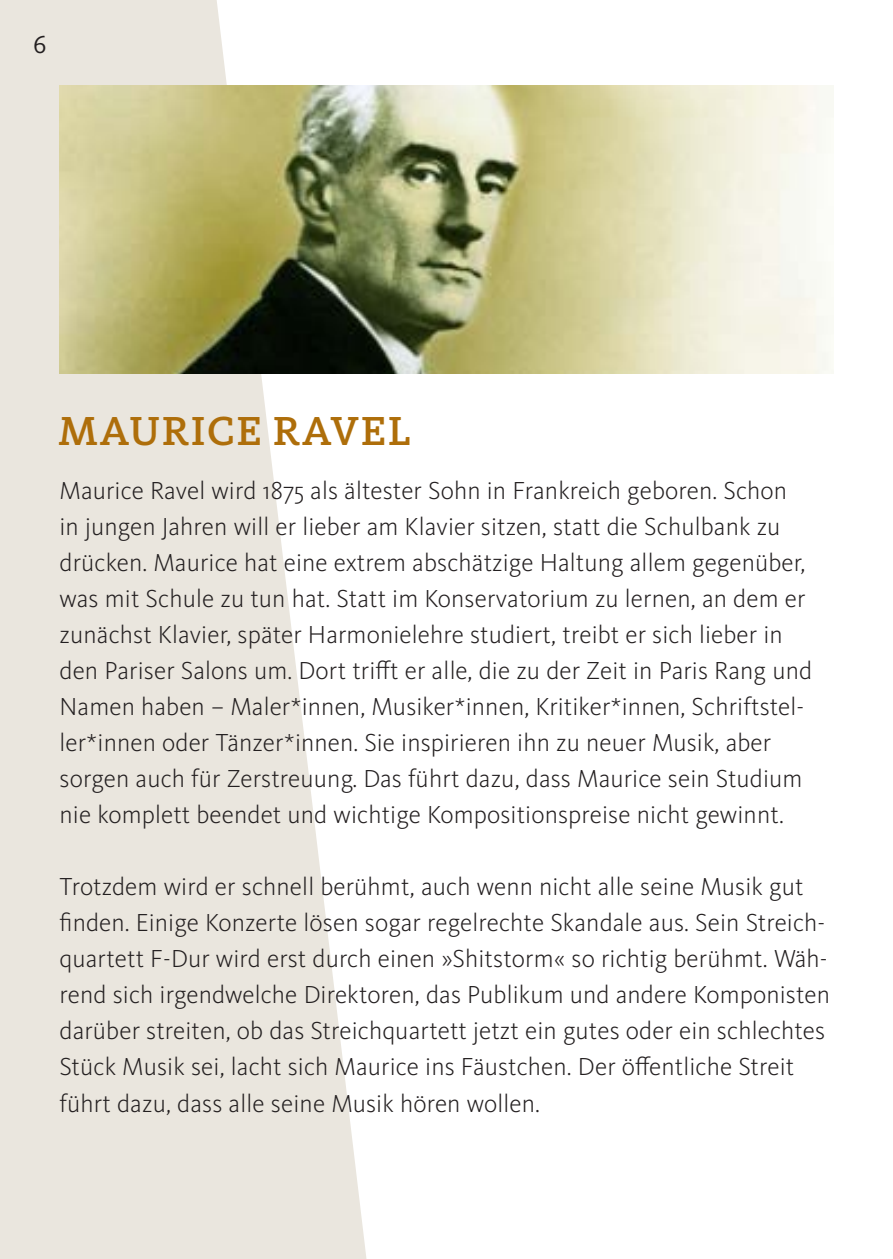
<style>
.page{position:relative;width:893px;height:1259px;background:#fff}
.page>*{position:absolute;margin:0;border:0;box-sizing:border-box;transform-origin:0 0}
.t1{font:500 42px "WDR Slab";letter-spacing:.05em;color:#ae6e0a}
.t2{font:300 25.5px/36px "WDR Sans";letter-spacing:.005em;color:#231f20}
.t3{font:25.5px "WDR Slab";color:#231f20}
</style>
<div class="page">
<svg style="left:0;top:0;width:366px;height:1259px;fill:#eae6de"></svg>
<img style="left:60px;top:85px;width:773px;height:288px">
<p class="t3" style="left:33px;top:30px;width:15px">6</p>
<h1 class="t1" style="left:58px;top:406px;width:354px">MAURICE RAVEL</h1>
<p class="t2" style="left:60px;top:472px;width:754px">Maurice Ravel wird 1875 als ältester Sohn in Frankreich geboren. Schon in jungen Jahren will er lieber am Klavier sitzen, statt die Schulbank zu drücken. Maurice hat eine extrem abschätzige Haltung allem gegenüber, was mit Schule zu tun hat. Statt im Konservatorium zu lernen, an dem er zunächst Klavier, später Harmonielehre studiert, treibt er sich lieber in den Pariser Salons um. Dort trifft er alle, die zu der Zeit in Paris Rang und Namen haben – Maler*innen, Musiker*innen, Kritiker*innen, Schriftstel&shy;ler*innen oder Tänzer*innen. Sie inspirieren ihn zu neuer Musik, aber sorgen auch für Zerstreuung. Das führt dazu, dass Maurice sein Studium nie komplett beendet und wichtige Kompositionspreise nicht gewinnt.</p>
<p class="t2" style="left:60px;top:869px;width:772px">Trotzdem wird er schnell berühmt, auch wenn nicht alle seine Musik gut finden. Einige Konzerte lösen sogar regelrechte Skandale aus. Sein Streich&shy;quartett F-Dur wird erst durch einen »Shitstorm« so richtig berühmt. Wäh&shy;rend sich irgendwelche Direktoren, das Publikum und andere Komponisten darüber streiten, ob das Streichquartett jetzt ein gutes oder ein schlechtes Stück Musik sei, lacht sich Maurice ins Fäustchen. Der öffentliche Streit führt dazu, dass alle seine Musik hören wollen.</p>
</div>
